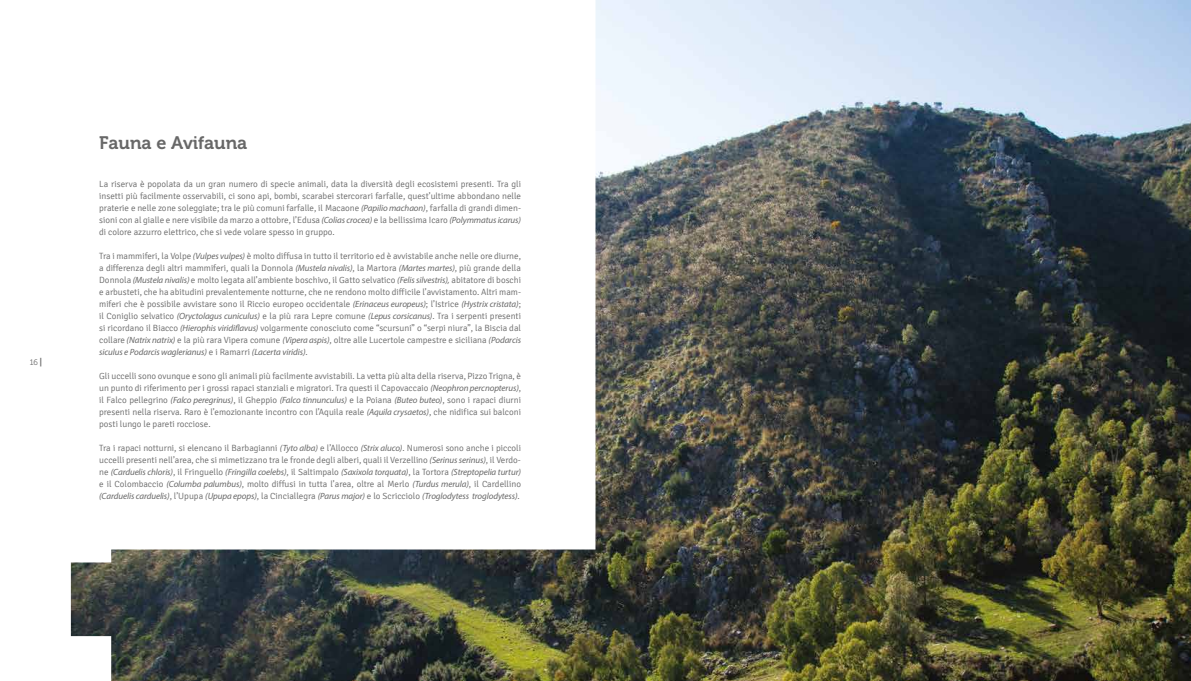
<style>
.page{position:relative;width:1191px;height:681px;background:#fff}
.page>*{position:absolute;margin:0;border:0;box-sizing:border-box;transform-origin:0 0}
.t1{font:18px "Museo 700";color:#686868}
.t2{font:300 9px/12px "Signika";color:#686868;text-align:justify}
.t3{font:italic 9px "Myriad Pro";letter-spacing:-.01em;color:#686868}
.t4{font:8px "Museo 300";color:#686868}
.s1{font-family:"Museo 700";font-size:9px}
.s2{font-family:"Myriad Pro";font-weight:400;font-style:italic}
.s3{font-family:"Signika";font-weight:300;font-style:normal}
</style>
<div class="page">
<img style="left:71px;top:0;width:1120px;height:680px">
<p class="t4" style="left:30px;top:358px;width:14px">16 <span class="s1">|</span></p>
<h1 class="t1" style="left:99px;top:133px;width:150px">Fauna e Avifauna</h1>
<p class="t2" style="left:99px;top:178px;width:423px">La riserva è popolata da un gran numero di specie animali, data la diversità degli ecosistemi presenti. Tra gli insetti più facilmente osservabili, ci sono api, bombi, scarabei stercorari farfalle, quest’ultime abbondano nelle praterie e nelle zone soleggiate; tra le più comuni farfalle, il Macaone <span class="s2">(Papilio machaon)</span>, farfalla di grandi dimen&shy;sioni con al gialle e nere visibile da marzo a ottobre, l’Edusa <span class="s2">(Colias crocea)</span> e la bellissima Icaro <span class="s2">(Polymmatus icarus) </span>di colore azzurro elettrico, che si vede volare spesso in gruppo.</p>
<p class="t2" style="left:99px;top:250px;width:423px">Tra i mammiferi, la Volpe <span class="s2">(Vulpes vulpes)</span> è molto diffusa in tutto il territorio ed è avvistabile anche nelle ore diurne, a differenza degli altri mammiferi, quali la Donnola <span class="s2">(Mustela nivalis)</span>, la Martora <span class="s2">(Martes martes)</span>, più grande della Donnola <span class="s2">(Mustela nivalis)</span> e molto legata all’ambiente boschivo, il Gatto selvatico <span class="s2">(Felis silvestris),</span> abitatore di boschi e arbusteti, che ha abitudini prevalentemente notturne, che ne rendono molto difficile l’avvistamento. Altri mam&shy;miferi che è possibile avvistare sono il Riccio europeo occidentale <span class="s2">(Erinaceus europeus)</span>; l’Istrice <span class="s2">(Hystrix cristata)</span>; il Coniglio selvatico <span class="s2">(Oryctolagus cuniculus)</span> e la più rara Lepre comune <span class="s2">(Lepus corsicanus)</span>. Tra i serpenti presenti si ricordano il Biacco <span class="s2">(Hierophis viridiflavus)</span> volgarmente conosciuto come “scursuni” o “serpi niura”, la Biscia dal collare <span class="s2">(Natrix natrix)</span> e la più rara Vipera comune <span class="s2">(Vipera aspis)</span>, oltre alle Lucertole campestre e siciliana <span class="s2">(Podarcis</span></p>
<p class="t3" style="left:99px;top:346px;width:210px">siculus e Podarcis waglerianus) <span class="s3">e i Ramarri</span> (Lacerta viridis)<span class="s3">.</span></p>
<p class="t2" style="left:99px;top:370px;width:423px">Gli uccelli sono ovunque e sono gli animali più facilmente avvistabili. La vetta più alta della riserva, Pizzo Trigna, è un punto di riferimento per i grossi rapaci stanziali e migratori. Tra questi il Capovaccaio <span class="s2">(Neophron percnopterus)</span>, il Falco pellegrino <span class="s2">(Falco peregrinus)</span>, il Gheppio <span class="s2">(Falco tinnunculus)</span> e la Poiana <span class="s2">(Buteo buteo)</span>, sono i rapaci diurni presenti nella riserva. Raro è l’emozionante incontro con l’Aquila reale <span class="s2">(Aquila crysaetos)</span>, che nidifica sui balconi posti lungo le pareti rocciose.</p>
<p class="t2" style="left:99px;top:442px;width:423px">Tra i rapaci notturni, si elencano il Barbagianni <span class="s2">(Tyto alba)</span> e l’Allocco <span class="s2">(Strix aluco)</span>. Numerosi sono anche i piccoli uccelli presenti nell’area, che si mimetizzano tra le fronde degli alberi, quali il Verzellino <span class="s2">(Serinus serinus)</span>, il Verdo-</p>
<p class="t3" style="left:99px;top:466px;width:423px"><span class="s3">ne</span> (Carduelis chloris)<span class="s3">, il Fringuello</span> (Fringilla coelebs)<span class="s3">, il Saltimpalo</span> (Saxixola torquata)<span class="s3">, la Tortora</span> (Streptopelia turtur)</p>
<p class="t2" style="left:99px;top:478px;width:423px">e il Colombaccio <span class="s2">(Columba palumbus)</span>, molto diffusi in tutta l’area, oltre al Merlo <span class="s2">(Turdus merula)</span>, il Cardellino</p>
<p class="t3" style="left:99px;top:490px;width:422px">(Carduelis carduelis)<span class="s3">, l’Upupa</span> (Upupa epops)<span class="s3">, la Cinciallegra</span> (Parus major) <span class="s3">e lo Scricciolo</span> (Troglodytess troglodytess)<span class="s3">.</span></p>
</div>
